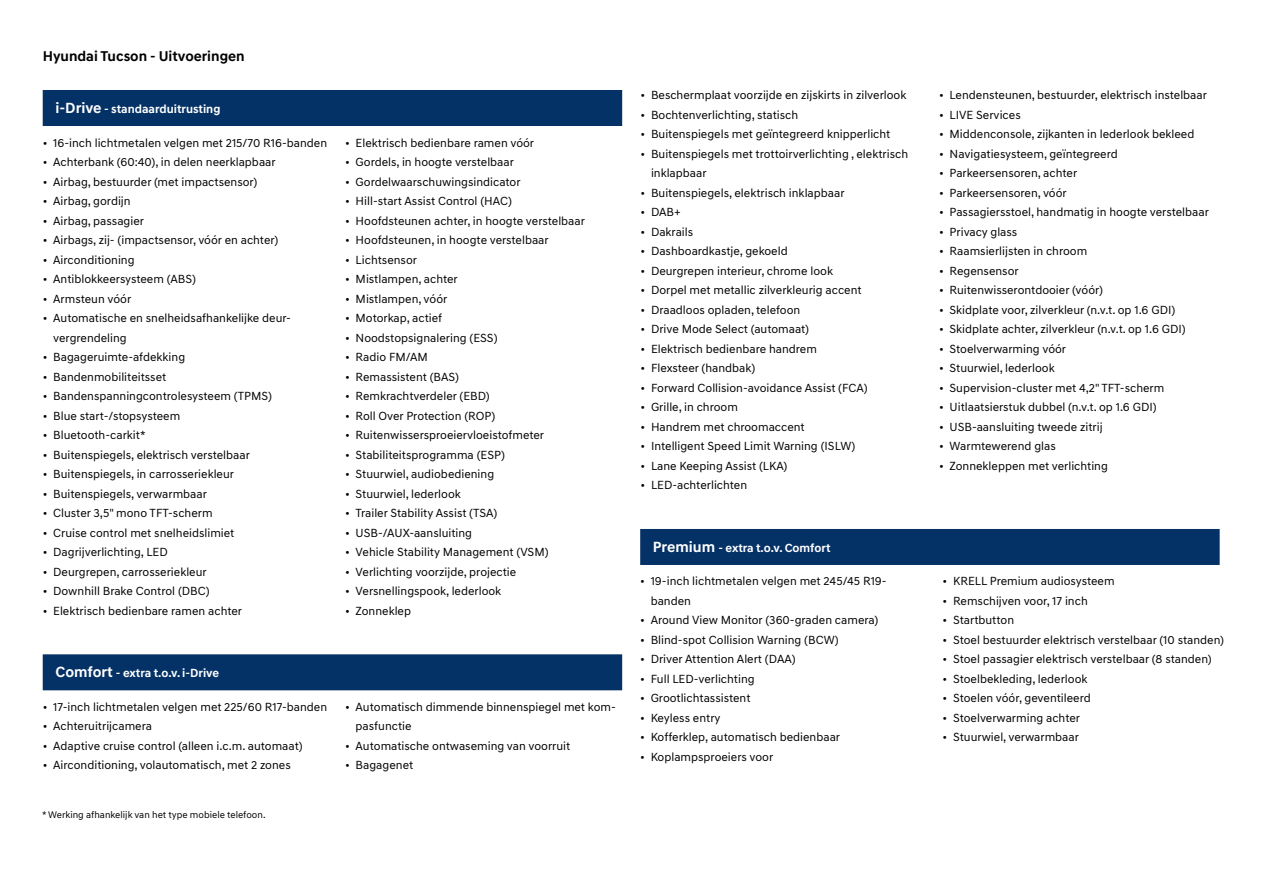
<style>
.page{position:relative;width:1263px;height:893px;background:#fff}
.page>*{position:absolute;margin:0;border:0;box-sizing:border-box;transform-origin:0 0}
.t1{font:700 14.4px "Hyundai Sans Text";color:#000}
.t2{font:12px/19.5px "Hyundai Sans Text";color:#000}
.t3{font:700 12px "Hyundai Sans Text";color:#fff}
.t4{font:9.75px "Hyundai Sans Text";color:#000}
.s1{font-size:15px}
</style>
<div class="page">
<div style="left:43px;top:90px;width:579px;height:36px;background:#053266"></div>
<div style="left:43px;top:654px;width:579px;height:36px;background:#053266"></div>
<div style="left:640px;top:529px;width:580px;height:36px;background:#053266"></div>
<p class="t1" style="left:43px;top:47px;width:203px">Hyundai Tucson - Uitvoeringen</p>
<p class="t3" style="left:55px;top:101px;width:166px"><span class="s1">i-Drive</span> - standaarduitrusting</p>
<p class="t2" style="left:43px;top:133px;width:286px">• 16-inch lichtmetalen velgen met 215/70 R16-banden</p>
<p class="t2" style="left:43px;top:153px;width:234px">• Achterbank (60:40), in delen neerklapbaar</p>
<p class="t2" style="left:43px;top:172px;width:216px">• Airbag, bestuurder (met impactsensor)</p>
<p class="t2" style="left:43px;top:192px;width:89px">• Airbag, gordijn</p>
<p class="t2" style="left:43px;top:211px;width:103px">• Airbag, passagier</p>
<p class="t2" style="left:43px;top:231px;width:237px">• Airbags, zij- (impactsensor, vóór en achter)</p>
<p class="t2" style="left:43px;top:250px;width:93px">• Airconditioning</p>
<p class="t2" style="left:43px;top:270px;width:155px">• Antiblokkeersysteem (ABS)</p>
<p class="t2" style="left:43px;top:289px;width:90px">• Armsteun vóór</p>
<p class="t2" style="left:53px;top:309px;width:238px;text-indent:-11px">• Automatische en snelheidsafhankelijke deur&shy;vergrendeling</p>
<p class="t2" style="left:43px;top:348px;width:144px">• Bagageruimte-afdekking</p>
<p class="t2" style="left:43px;top:367px;width:125px">• Bandenmobiliteitsset</p>
<p class="t2" style="left:43px;top:387px;width:231px">• Bandenspanningcontrolesysteem (TPMS)</p>
<p class="t2" style="left:43px;top:406px;width:139px">• Blue start-/stopsysteem</p>
<p class="t2" style="left:43px;top:426px;width:104px">• Bluetooth-carkit*</p>
<p class="t2" style="left:43px;top:445px;width:209px">• Buitenspiegels, elektrisch verstelbaar</p>
<p class="t2" style="left:43px;top:465px;width:193px">• Buitenspiegels, in carrosseriekleur</p>
<p class="t2" style="left:43px;top:484px;width:166px">• Buitenspiegels, verwarmbaar</p>
<p class="t2" style="left:43px;top:504px;width:171px">• Cluster 3,5" mono TFT-scherm</p>
<p class="t2" style="left:43px;top:523px;width:193px">• Cruise control met snelheidslimiet</p>
<p class="t2" style="left:43px;top:543px;width:127px">• Dagrijverlichting, LED</p>
<p class="t2" style="left:43px;top:562px;width:166px">• Deurgrepen, carrosseriekleur</p>
<p class="t2" style="left:43px;top:582px;width:168px">• Downhill Brake Control (DBC)</p>
<p class="t2" style="left:43px;top:601px;width:201px">• Elektrisch bedienbare ramen achter</p>
<p class="t3" style="left:55px;top:665px;width:165px"><span class="s1">Comfort</span> - extra t.o.v. i-Drive</p>
<p class="t2" style="left:43px;top:697px;width:286px">• 17-inch lichtmetalen velgen met 225/60 R17-banden</p>
<p class="t2" style="left:43px;top:716px;width:111px">• Achteruitrijcamera</p>
<p class="t2" style="left:43px;top:736px;width:261px">• Adaptive cruise control (alleen i.c.m. automaat)</p>
<p class="t2" style="left:43px;top:755px;width:250px">• Airconditioning, volautomatisch, met 2 zones</p>
<p class="t4" style="left:42px;top:809px;width:225px">* Werking afhankelijk van het type mobiele telefoon.</p>
<p class="t2" style="left:345px;top:133px;width:191px">• Elektrisch bedienbare ramen vóór</p>
<p class="t2" style="left:345px;top:153px;width:170px">• Gordels, in hoogte verstelbaar</p>
<p class="t2" style="left:345px;top:172px;width:177px">• Gordelwaarschuwingsindicator</p>
<p class="t2" style="left:345px;top:192px;width:168px">• Hill-start Assist Control (HAC)</p>
<p class="t2" style="left:345px;top:211px;width:241px">• Hoofdsteunen achter, in hoogte verstelbaar</p>
<p class="t2" style="left:345px;top:231px;width:205px">• Hoofdsteunen, in hoogte verstelbaar</p>
<p class="t2" style="left:345px;top:250px;width:73px">• Lichtsensor</p>
<p class="t2" style="left:345px;top:270px;width:114px">• Mistlampen, achter</p>
<p class="t2" style="left:345px;top:289px;width:104px">• Mistlampen, vóór</p>
<p class="t2" style="left:345px;top:309px;width:99px">• Motorkap, actief</p>
<p class="t2" style="left:345px;top:328px;width:154px">• Noodstopsignalering (ESS)</p>
<p class="t2" style="left:345px;top:348px;width:84px">• Radio FM/AM</p>
<p class="t2" style="left:345px;top:367px;width:115px">• Remassistent (BAS)</p>
<p class="t2" style="left:345px;top:387px;width:146px">• Remkrachtverdeler (EBD)</p>
<p class="t2" style="left:345px;top:406px;width:152px">• Roll Over Protection (ROP)</p>
<p class="t2" style="left:345px;top:426px;width:201px">• Ruitenwissersproeiervloeistofmeter</p>
<p class="t2" style="left:345px;top:445px;width:161px">• Stabiliteitsprogramma (ESP)</p>
<p class="t2" style="left:345px;top:465px;width:151px">• Stuurwiel, audiobediening</p>
<p class="t2" style="left:345px;top:484px;width:117px">• Stuurwiel, lederlook</p>
<p class="t2" style="left:345px;top:504px;width:154px">• Trailer Stability Assist (TSA)</p>
<p class="t2" style="left:345px;top:523px;width:129px">• USB-/AUX-aansluiting</p>
<p class="t2" style="left:345px;top:543px;width:205px">• Vehicle Stability Management (VSM)</p>
<p class="t2" style="left:345px;top:562px;width:173px">• Verlichting voorzijde, projectie</p>
<p class="t2" style="left:345px;top:582px;width:158px">• Versnellingspook, lederlook</p>
<p class="t2" style="left:345px;top:601px;width:67px">• Zonneklep</p>
<p class="t2" style="left:356px;top:697px;width:262px;text-indent:-10px">• Automatisch dimmende binnenspiegel met kom&shy;pasfunctie</p>
<p class="t2" style="left:345px;top:736px;width:227px">• Automatische ontwaseming van voorruit</p>
<p class="t2" style="left:345px;top:755px;width:70px">• Bagagenet</p>
<p class="t2" style="left:640px;top:85px;width:267px">• Beschermplaat voorzijde en zijskirts in zilverlook</p>
<p class="t2" style="left:640px;top:105px;width:159px">• Bochtenverlichting, statisch</p>
<p class="t2" style="left:640px;top:124px;width:251px">• Buitenspiegels met geïntegreerd knipperlicht</p>
<p class="t2" style="left:651px;top:144px;width:259px;text-indent:-10px">• Buitenspiegels met trottoirverlichting , elektrisch inklapbaar</p>
<p class="t2" style="left:640px;top:183px;width:206px">• Buitenspiegels, elektrisch inklapbaar</p>
<p class="t2" style="left:640px;top:202px;width:42px">• DAB+</p>
<p class="t2" style="left:640px;top:222px;width:54px">• Dakrails</p>
<p class="t2" style="left:640px;top:241px;width:149px">• Dashboardkastje, gekoeld</p>
<p class="t2" style="left:640px;top:261px;width:194px">• Deurgrepen interieur, chrome look</p>
<p class="t2" style="left:640px;top:280px;width:223px">• Dorpel met metallic zilverkleurig accent</p>
<p class="t2" style="left:640px;top:300px;width:161px">• Draadloos opladen, telefoon</p>
<p class="t2" style="left:640px;top:319px;width:170px">• Drive Mode Select (automaat)</p>
<p class="t2" style="left:640px;top:339px;width:178px">• Elektrisch bedienbare handrem</p>
<p class="t2" style="left:640px;top:358px;width:116px">• Flexsteer (handbak)</p>
<p class="t2" style="left:640px;top:378px;width:229px">• Forward Collision-avoidance Assist (FCA)</p>
<p class="t2" style="left:640px;top:397px;width:99px">• Grille, in chroom</p>
<p class="t2" style="left:640px;top:417px;width:166px">• Handrem met chroomaccent</p>
<p class="t2" style="left:640px;top:436px;width:216px">• Intelligent Speed Limit Warning (ISLW)</p>
<p class="t2" style="left:640px;top:456px;width:148px">• Lane Keeping Assist (LKA)</p>
<p class="t2" style="left:640px;top:475px;width:108px">• LED-achterlichten</p>
<p class="t3" style="left:653px;top:540px;width:179px"><span class="s1">Premium</span> - extra t.o.v. Comfort</p>
<p class="t2" style="left:651px;top:572px;width:237px;text-indent:-10px">• 19-inch lichtmetalen velgen met 245/45 R19- banden</p>
<p class="t2" style="left:640px;top:611px;width:240px">• Around View Monitor (360-graden camera)</p>
<p class="t2" style="left:640px;top:630px;width:200px">• Blind-spot Collision Warning (BCW)</p>
<p class="t2" style="left:640px;top:650px;width:157px">• Driver Attention Alert (DAA)</p>
<p class="t2" style="left:640px;top:669px;width:116px">• Full LED-verlichting</p>
<p class="t2" style="left:640px;top:689px;width:112px">• Grootlichtassistent</p>
<p class="t2" style="left:640px;top:708px;width:82px">• Keyless entry</p>
<p class="t2" style="left:640px;top:728px;width:201px">• Kofferklep, automatisch bedienbaar</p>
<p class="t2" style="left:640px;top:747px;width:135px">• Koplampsproeiers voor</p>
<p class="t2" style="left:939px;top:85px;width:269px">• Lendensteunen, bestuurder, elektrisch instelbaar</p>
<p class="t2" style="left:939px;top:105px;width:83px">• LIVE Services</p>
<p class="t2" style="left:939px;top:124px;width:257px">• Middenconsole, zijkanten in lederlook bekleed</p>
<p class="t2" style="left:939px;top:144px;width:180px">• Navigatiesysteem, geïntegreerd</p>
<p class="t2" style="left:939px;top:163px;width:140px">• Parkeersensoren, achter</p>
<p class="t2" style="left:939px;top:183px;width:129px">• Parkeersensoren, vóór</p>
<p class="t2" style="left:939px;top:202px;width:271px">• Passagiersstoel, handmatig in hoogte verstelbaar</p>
<p class="t2" style="left:939px;top:222px;width:80px">• Privacy glass</p>
<p class="t2" style="left:939px;top:241px;width:150px">• Raamsierlijsten in chroom</p>
<p class="t2" style="left:939px;top:261px;width:81px">• Regensensor</p>
<p class="t2" style="left:939px;top:280px;width:165px">• Ruitenwisserontdooier (vóór)</p>
<p class="t2" style="left:939px;top:300px;width:238px">• Skidplate voor, zilverkleur (n.v.t. op 1.6 GDI)</p>
<p class="t2" style="left:939px;top:319px;width:248px">• Skidplate achter, zilverkleur (n.v.t. op 1.6 GDI)</p>
<p class="t2" style="left:939px;top:339px;width:129px">• Stoelverwarming vóór</p>
<p class="t2" style="left:939px;top:358px;width:117px">• Stuurwiel, lederlook</p>
<p class="t2" style="left:939px;top:378px;width:227px">• Supervision-cluster met 4,2" TFT-scherm</p>
<p class="t2" style="left:939px;top:397px;width:219px">• Uitlaatsierstuk dubbel (n.v.t. op 1.6 GDI)</p>
<p class="t2" style="left:939px;top:417px;width:165px">• USB-aansluiting tweede zitrij</p>
<p class="t2" style="left:939px;top:436px;width:118px">• Warmtewerend glas</p>
<p class="t2" style="left:939px;top:456px;width:170px">• Zonnekleppen met verlichting</p>
<p class="t2" style="left:943px;top:572px;width:173px">• KRELL Premium audiosysteem</p>
<p class="t2" style="left:943px;top:591px;width:147px">• Remschijven voor, 17 inch</p>
<p class="t2" style="left:943px;top:611px;width:73px">• Startbutton</p>
<p class="t2" style="left:943px;top:630px;width:283px">• Stoel bestuurder elektrisch verstelbaar (10 standen)</p>
<p class="t2" style="left:943px;top:650px;width:271px">• Stoel passagier elektrisch verstelbaar (8 standen)</p>
<p class="t2" style="left:943px;top:669px;width:146px">• Stoelbekleding, lederlook</p>
<p class="t2" style="left:943px;top:689px;width:150px">• Stoelen vóór, geventileerd</p>
<p class="t2" style="left:943px;top:708px;width:139px">• Stoelverwarming achter</p>
<p class="t2" style="left:943px;top:728px;width:138px">• Stuurwiel, verwarmbaar</p>
</div>
